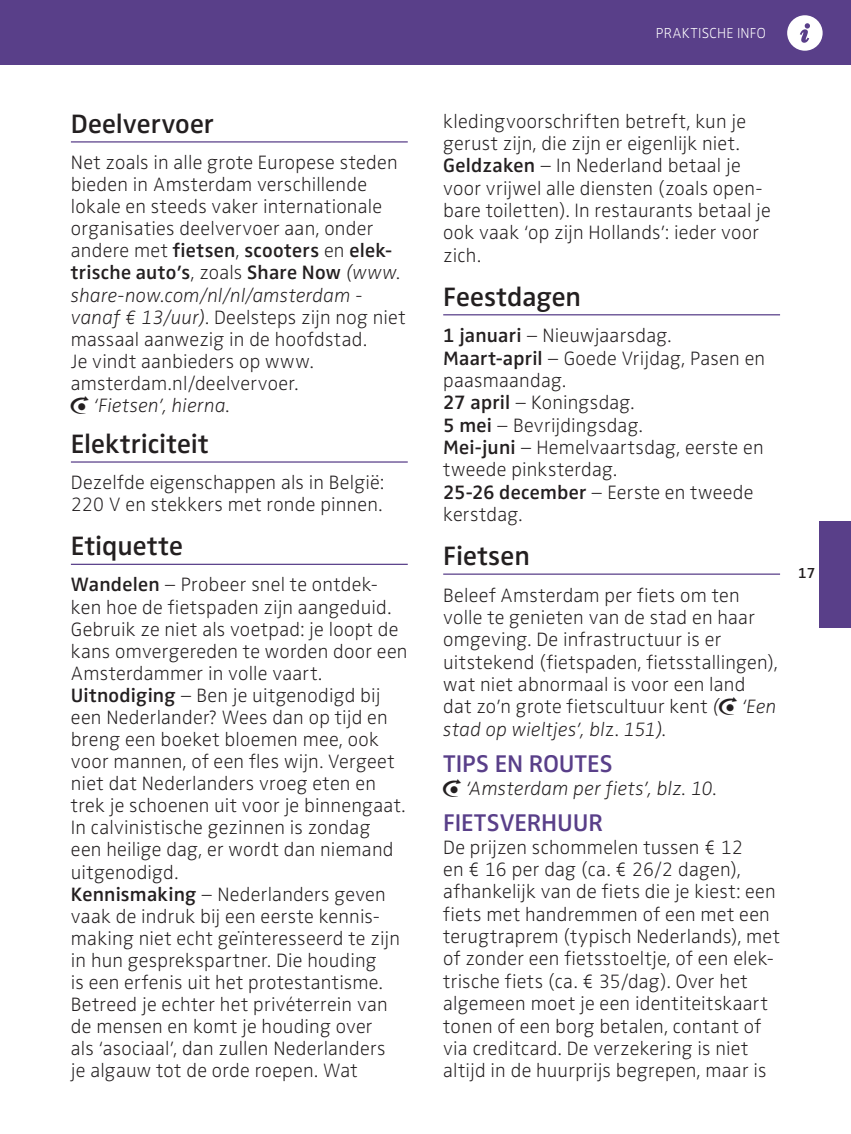
<style>
.page{position:relative;width:851px;height:1134px;background:#fff}
.page>*{position:absolute;margin:0;border:0;box-sizing:border-box;transform-origin:0 0}
.t1{font:27.5px "Zwo w 5";color:#231f20}
.t2{font:25px "Zwo w 5";letter-spacing:-.005em;color:#593f89}
.t3{font:20px/22px "Zwo w 1";letter-spacing:.01em;color:#231f20}
.t4{font:20px "Zwo w 1 Italic";letter-spacing:.01em;color:#231f20}
.t5{font:20px/22px "Zwo w 5";letter-spacing:.015em;color:#231f20}
.t6{font:15px "Zwo w 1";letter-spacing:.015em;color:#fff}
.t7{font:15px "Zwo w 5";color:#231f20}
.s1{font-family:"Zwo w 1"}
.s2{font-family:"Zwo w 1 Italic"}
.s3{font-family:"Michelin"}
.s4{font-family:"Zwo w 5"}
</style>
<div class="page">
<div style="left:0;top:0;width:850px;height:65px;background:#593f89"></div>
<div style="left:788px;top:16px;width:33px;height:34px;background:#fff;border-radius:50%"></div>
<div style="left:787px;top:15px;width:35px;height:36px;border:2px solid #fff;border-radius:50%"></div>
<div style="left:819px;top:522px;width:31px;height:106px;background:#593f89"></div>
<svg style="left:800px;top:23px;width:9px;height:20px"></svg>
<hr style="left:71px;top:141px;width:336px;height:2px;background:#593f89">
<hr style="left:71px;top:461px;width:336px;height:2px;background:#593f89">
<hr style="left:71px;top:564px;width:336px;height:1px;background:#593f89">
<hr style="left:443px;top:314px;width:337px;height:1px;background:#593f89">
<hr style="left:443px;top:573px;width:337px;height:2px;background:#593f89">
<h1 class="t1" style="left:71px;top:108px;width:144px">Deelvervoer</h1>
<p class="t3" style="left:71px;top:151px;width:328px">Net zoals in alle grote Europese steden bieden in Amsterdam verschillende lokale en steeds vaker internationale organisaties deelvervoer aan, onder</p>
<p class="t5" style="left:71px;top:240px;width:331px"><span class="s1">andere met</span> fietsen<span class="s1">,</span> scooters <span class="s1">en</span> elek&shy;trische auto’s<span class="s1">, zoals</span> Share Now <span class="s2">(www.</span></p>
<p class="t4" style="left:71px;top:283px;width:293px">share-now.com/nl/nl/amsterdam -</p>
<p class="t3" style="left:71px;top:306px;width:336px"><span class="s2">vanaf € 13/uur)</span>. Deelsteps zijn nog niet massaal aanwezig in de hoofdstad.<br>Je vindt aanbieders op www. amsterdam.nl/deelvervoer.</p>
<p class="t4" style="left:71px;top:394px;width:161px"><span class="s3">T</span> ‘Fietsen’, hierna.</p>
<h1 class="t1" style="left:71px;top:428px;width:139px">Elektriciteit</h1>
<p class="t3" style="left:71px;top:471px;width:315px">Dezelfde eigenschappen als in België:<br>220 V en stekkers met ronde pinnen.</p>
<h1 class="t1" style="left:71px;top:530px;width:113px">Etiquette</h1>
<p class="t3" style="left:71px;top:574px;width:338px"><span class="s4">Wandelen</span> – Probeer snel te ontdek&shy;ken hoe de fietspaden zijn aangeduid.<br>Gebruik ze niet als voetpad: je loopt de kans omvergereden te worden door een Amsterdammer in volle vaart.<br><span class="s4">Uitnodiging</span> – Ben je uitgenodigd bij een Nederlander? Wees dan op tijd en breng een boeket bloemen mee, ook voor mannen, of een fles wijn. Vergeet niet dat Nederlanders vroeg eten en trek je schoenen uit voor je binnengaat.<br>In calvinistische gezinnen is zondag<br>een heilige dag, er wordt dan niemand uitgenodigd.<br><span class="s4">Kennismaking</span> – Nederlanders geven vaak de indruk bij een eerste kennis&shy;making niet echt geïnteresseerd te zijn in hun gesprekspartner. Die houding<br>is een erfenis uit het protestantisme.<br>Betreed je echter het privéterrein van de mensen en komt je houding over<br>als ‘asociaal’, dan zullen Nederlanders<br>je algauw tot de orde roepen. Wat</p>
<p class="t6" style="left:655px;top:24px;width:112px">PRAKTISCHE INFO</p>
<p class="t3" style="left:443px;top:110px;width:329px">kledingvoorschriften betreft, kun je gerust zijn, die zijn er eigenlijk niet.<br><span class="s4">Geldzaken</span> – In Nederland betaal je voor vrijwel alle diensten (zoals open&shy;bare toiletten). In restaurants betaal je ook vaak ‘op zijn Hollands’: ieder voor zich.</p>
<h1 class="t1" style="left:443px;top:280px;width:139px">Feestdagen</h1>
<p class="t3" style="left:443px;top:324px;width:323px"><span class="s4">1 januari</span> – Nieuwjaarsdag.<br><span class="s4">Maart-april</span> – Goede Vrijdag, Pasen en paasmaandag.<br><span class="s4">27 april</span> – Koningsdag.<br><span class="s4">5 mei</span> – Bevrijdingsdag.<br><span class="s4">Mei-juni</span> – Hemelvaartsdag, eerste en tweede pinksterdag.<br><span class="s4">25-26 december</span> – Eerste en tweede kerstdag.</p>
<h1 class="t1" style="left:443px;top:540px;width:88px">Fietsen</h1>
<p class="t3" style="left:443px;top:584px;width:336px">Beleef Amsterdam per fiets om ten volle te genieten van de stad en haar omgeving. De infrastructuur is er uitstekend (fietspaden, fietsstallingen), wat niet abnormaal is voor een land dat zo’n grote fietscultuur kent <span class="s2">(</span><span class="s3">T</span> <span class="s2">‘Een</span></p>
<p class="t4" style="left:443px;top:718px;width:225px">stad op wieltjes’, bl<span class="s1">z.</span> 151).</p>
<p class="t2" style="left:443px;top:749px;width:171px">TIPS EN ROUTES</p>
<p class="t4" style="left:443px;top:777px;width:275px"><span class="s3">T</span> ‘Amsterdam per fiets’, blz. 10.</p>
<p class="t2" style="left:443px;top:808px;width:161px">FIETSVERHUUR</p>
<p class="t3" style="left:443px;top:836px;width:338px">De prijzen schommelen tussen € 12<br>en € 16 per dag (ca. € 26/2 dagen), afhankelijk van de fiets die je kiest: een fiets met handremmen of een met een terugtraprem (typisch Nederlands), met of zonder een fietsstoeltje, of een elek&shy;trische fiets (ca. € 35/dag). Over het algemeen moet je een identiteitskaart tonen of een borg betalen, contant of via creditcard. De verzekering is niet altijd in de huurprijs begrepen, maar is</p>
<p class="t7" style="left:798px;top:564px;width:19px">17</p>
</div>
